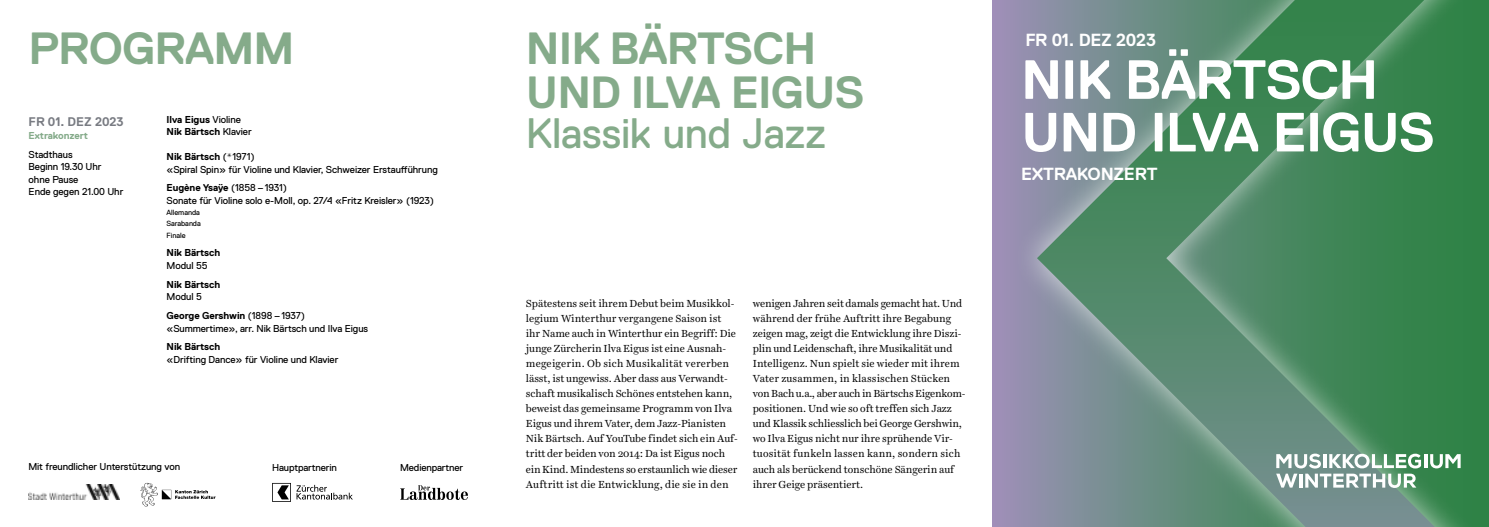
<style>
.page{position:relative;width:1489px;height:527px;background:#fff}
.page>*{position:absolute;margin:0;border:0;box-sizing:border-box;transform-origin:0 0}
.t1{font:700 55px/52.5px "Replica LL";letter-spacing:-.025em;color:#fff}
.t2{font:700 45px/43.8px "Replica LL";letter-spacing:-.02em;color:#85ab8a}
.t3{font:42.5px "Replica LL";letter-spacing:-.005em;color:#85ab8a}
.t4{font:700 17.5px "Replica LL";letter-spacing:-.015em;color:#fff}
.t5{font:700 12.5px "Replica LL";color:#787b82}
.t6{font:10.38px/15px "Harrietv 2 Text";letter-spacing:-.01em;color:#000}
.t7{font:10px/12.5px "Replica LL";letter-spacing:-.01em;color:#000}
.t8{font:700 10px/12.5px "Replica LL";letter-spacing:-.01em;color:#000}
.t9{font:700 10px "Replica LL";letter-spacing:-.01em;color:#85ab8a}
.t10{font:7.5px/11.2px "Replica LL";letter-spacing:-.01em;color:#000}
.s1{font-weight:400}
.s2{font-weight:700}
</style>
<div class="page">
<div style="left:992px;top:0;width:496px;height:526px;background:#9e8fb7"></div>
<div style="left:1011px;top:0;width:477px;height:526px;background:#fff;opacity:.69"></div>
<svg style="left:1036px;top:0;width:398px;height:526px;background:#598b71"></svg>
<hr style="left:1423px;top:453px;width:3px;height:14px;background:#fff">
<svg style="left:1429px;top:453px;width:31px;height:15px"></svg>
<svg style="left:1275px;top:453px;width:145px;height:34px;background:#a0baaf"></svg>
<img style="left:28px;top:484px;width:92px;height:15px">
<svg style="left:140px;top:482px;width:75px;height:24px"></svg>
<svg style="left:400px;top:485px;width:68px;height:14px"></svg>
<svg style="left:272px;top:482px;width:81px;height:19px"></svg>
<h2 class="t2" style="left:526px;top:27px;width:340px">NIK BÄRTSCH<br>UND ILVA EIGUS</h2>
<h3 class="t3" style="left:526px;top:109px;width:302px">Klassik und Jazz</h3>
<h2 class="t2" style="left:28px;top:27px;width:267px">PROGRAMM</h2>
<h3 class="t4" style="left:1025px;top:30px;width:132px">FR 01. DEZ 2023</h3>
<h1 class="t1" style="left:1020px;top:54px;width:415px">NIK BÄRTSCH<br>UND ILVA EIGUS</h1>
<h3 class="t4" style="left:1020px;top:164px;width:138px">EXTRAKONZERT</h3>
<p class="t8" style="left:167px;top:113px;width:87px">Ilva Eigus <span class="s1">Violine<br></span>Nik Bärtsch <span class="s1">Klavier</span></p>
<p class="t7" style="left:167px;top:150px;width:273px"><span class="s2">Nik Bärtsch</span> (*1971)<br>«Spiral Spin» für Violine und Klavier, Schweizer Erstaufführung</p>
<p class="t7" style="left:167px;top:181px;width:269px"><span class="s2">Eugène Ysaÿe</span> (1858 – 1931)<br>Sonate für Violine solo e-Moll, op. 27/4 «Fritz Kreisler» (1923)</p>
<p class="t10" style="left:167px;top:207px;width:36px">Allemanda<br>Sarabanda<br>Finale</p>
<p class="t8" style="left:167px;top:246px;width:55px">Nik Bärtsch</p>
<p class="t7" style="left:167px;top:259px;width:42px">Modul 55</p>
<p class="t8" style="left:167px;top:278px;width:55px">Nik Bärtsch</p>
<p class="t7" style="left:167px;top:287px;width:140px;line-height:18.8px">Modul 5<br><span class="s2">George Gershwin</span> (1898 – 1937)</p>
<p class="t7" style="left:167px;top:321px;width:203px">«Summertime», arr. Nik Bärtsch und Ilva Eigus</p>
<p class="t8" style="left:167px;top:340px;width:55px">Nik Bärtsch</p>
<p class="t7" style="left:167px;top:353px;width:173px">«Drifting Dance» für Violine und Klavier</p>
<p class="t5" style="left:29px;top:115px;width:96px">FR 01. DEZ 2023</p>
<p class="t9" style="left:29px;top:130px;width:61px">Extrakonzert</p>
<p class="t7" style="left:29px;top:148px;width:96px">Stadthaus<br>Beginn 19.30 Uhr ohne Pause<br>Ende gegen 21.00 Uhr</p>
<p class="t6" style="left:526px;top:296px;width:213px">Spätestens seit ihrem Debut beim Musikkol&shy;legium Winterthur vergangene Saison ist ihr Name auch in Winterthur ein Begriff: Die junge Zürcherin Ilva Eigus ist eine Ausnah&shy;megeigerin. Ob sich Musikalität vererben lässt, ist ungewiss. Aber dass aus Verwandt&shy;schaft musikalisch Schönes entstehen kann, beweist das gemeinsame Programm von Ilva Eigus und ihrem Vater, dem Jazz-Pianisten Nik Bärtsch. Auf YouTube findet sich ein Auf&shy;tritt der beiden von 2014: Da ist Eigus noch ein Kind. Mindestens so erstaunlich wie dieser Auftritt ist die Entwicklung, die sie in den</p>
<p class="t6" style="left:752px;top:296px;width:214px">wenigen Jahren seit damals gemacht hat. Und während der frühe Auftritt ihre Begabung zeigen mag, zeigt die Entwicklung ihre Diszi&shy;plin und Leidenschaft, ihre Musikalität und Intelligenz. Nun spielt sie wieder mit ihrem Vater zusammen, in klassischen Stücken von Bach u.a., aber auch in Bärtschs Eigenkom&shy;positionen. Und wie so oft treffen sich Jazz und Klassik schliesslich bei George Gershwin, wo Ilva Eigus nicht nur ihre sprühende Vir‑ tuosität funkeln lassen kann, sondern sich auch als berückend tonschöne Sängerin auf ihrer Geige präsentiert.</p>
<p class="t7" style="left:28px;top:460px;width:153px">Mit freundlicher Unterstützung von</p>
<p class="t7" style="left:272px;top:460px;width:66px">Hauptpartnerin</p>
<p class="t7" style="left:400px;top:460px;width:65px">Medienpartner</p>
</div>
